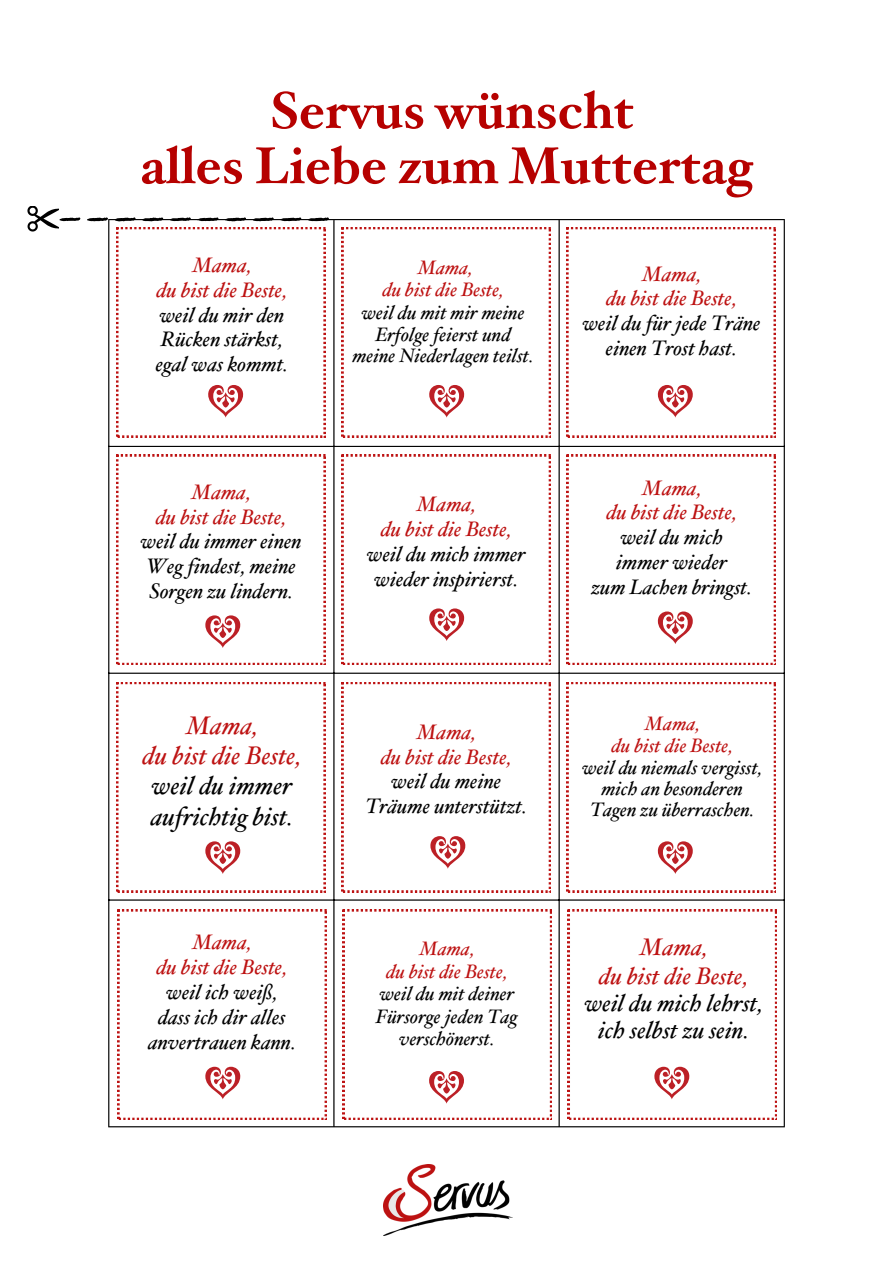
<style>
.page{position:relative;width:894px;height:1264px;background:#fff}
.page>*{position:absolute;margin:0;border:0;box-sizing:border-box;transform-origin:0 0}
.t1{font:700 51.75px/55.2px "Hoefler Txt";color:#b60100;text-align:center}
.t2{font:italic 25.5px/30.3px "Hoefler Txt";color:#000;text-align:center}
.t3{font:italic 24px/27px "Hoefler Txt";color:#000;text-align:center}
.t4{font:italic 24px "Hoefler Txt";color:#bd1212}
.t5{font:italic 21px/24.8px "Hoefler Txt";color:#000;text-align:center}
.t6{font:italic 21px "Hoefler Txt";color:#bd1212}
.t7{font:italic 19.5px/21.3px "Hoefler Txt";color:#000;text-align:center}
.t8{font:italic 19.5px/21.3px "Hoefler Txt";color:#bd1212;text-align:center}
.s1{color:#bd1212}
</style>
<div class="page">
<svg style="left:116px;top:454px;width:210px;height:211px"></svg>
<svg style="left:341px;top:454px;width:210px;height:211px"></svg>
<svg style="left:566px;top:454px;width:210px;height:211px"></svg>
<svg style="left:566px;top:227px;width:210px;height:211px"></svg>
<svg style="left:116px;top:227px;width:210px;height:211px"></svg>
<svg style="left:341px;top:227px;width:210px;height:211px"></svg>
<svg style="left:116px;top:682px;width:210px;height:211px"></svg>
<svg style="left:341px;top:682px;width:210px;height:211px"></svg>
<svg style="left:566px;top:682px;width:210px;height:211px"></svg>
<svg style="left:117px;top:909px;width:210px;height:211px"></svg>
<svg style="left:342px;top:909px;width:210px;height:211px"></svg>
<svg style="left:567px;top:909px;width:210px;height:211px"></svg>
<hr style="left:108px;top:220px;width:1px;height:906px;background:#000">
<hr style="left:333px;top:220px;width:1px;height:906px;background:#000">
<hr style="left:558px;top:220px;width:1px;height:906px;background:#000">
<hr style="left:783px;top:220px;width:1px;height:906px;background:#000">
<hr style="left:108px;top:219px;width:676px;height:1px;background:#000">
<hr style="left:108px;top:446px;width:676px;height:1px;background:#000">
<hr style="left:108px;top:672px;width:676px;height:1px;background:#000">
<hr style="left:108px;top:899px;width:676px;height:1px;background:#000">
<hr style="left:108px;top:1126px;width:676px;height:1px;background:#000">
<svg style="left:87px;top:217px;width:21px;height:4px"></svg>
<svg style="left:114px;top:217px;width:21px;height:4px"></svg>
<svg style="left:142px;top:217px;width:21px;height:4px"></svg>
<svg style="left:170px;top:217px;width:21px;height:4px"></svg>
<svg style="left:197px;top:217px;width:21px;height:4px"></svg>
<svg style="left:225px;top:217px;width:21px;height:4px"></svg>
<svg style="left:253px;top:217px;width:20px;height:4px"></svg>
<svg style="left:280px;top:217px;width:21px;height:4px"></svg>
<svg style="left:308px;top:217px;width:21px;height:4px"></svg>
<svg style="left:27px;top:206px;width:53px;height:25px"></svg>
<img style="left:383px;top:1164px;width:129px;height:71px">
<svg style="left:205px;top:615px;width:35px;height:33px"></svg>
<svg style="left:205px;top:841px;width:35px;height:33px"></svg>
<svg style="left:205px;top:1066px;width:35px;height:33px"></svg>
<svg style="left:208px;top:385px;width:35px;height:32px"></svg>
<svg style="left:429px;top:1070px;width:35px;height:33px"></svg>
<svg style="left:429px;top:385px;width:35px;height:32px"></svg>
<svg style="left:429px;top:608px;width:35px;height:33px"></svg>
<svg style="left:430px;top:836px;width:35px;height:32px"></svg>
<svg style="left:654px;top:1066px;width:35px;height:33px"></svg>
<svg style="left:657px;top:385px;width:35px;height:32px"></svg>
<svg style="left:657px;top:611px;width:35px;height:33px"></svg>
<svg style="left:657px;top:841px;width:35px;height:33px"></svg>
<h2 class="t1" style="left:140px;top:82px;width:614px">Servus wünscht<br>alles Liebe zum Muttertag</h2>
<p class="t5" style="left:156px;top:252px;width:134px"><span class="s1">Mama,<br>du bist die Beste, </span>weil du mir den<br>Rücken stärkst, egal was kommt.</p>
<p class="t5" style="left:140px;top:479px;width:162px"><span class="s1">Mama,<br>du bist die Beste, </span>weil du immer einen<br>Weg findest, meine<br>Sorgen zu lindern.</p>
<p class="t2" style="left:142px;top:709px;width:160px"><span class="s1">Mama,<br>du bist die Beste, </span>weil du immer aufrichtig bist.</p>
<p class="t5" style="left:148px;top:929px;width:149px"><span class="s1">Mama,<br>du bist die Beste, </span>weil ich weiß, dass ich dir alles anvertrauen kann.</p>
<p class="t8" style="left:382px;top:257px;width:123px">Mama,<br>du bist die Beste,</p>
<p class="t7" style="left:352px;top:302px;width:182px">weil du mit mir meine<br>Erfolge feierst und meine Niederlagen teilst.</p>
<p class="t6" style="left:416px;top:491px;width:61px">Mama,</p>
<p class="t6" style="left:381px;top:516px;width:132px">du bist die Beste,</p>
<p class="t5" style="left:367px;top:541px;width:160px">weil du mich immer wieder inspirierst.</p>
<p class="t6" style="left:416px;top:718px;width:61px">Mama,</p>
<p class="t6" style="left:381px;top:743px;width:132px">du bist die Beste,</p>
<p class="t5" style="left:365px;top:768px;width:163px">weil du meine<br>Träume unterstützt.</p>
<p class="t8" style="left:419px;top:937px;width:57px">Mama,</p>
<p class="t8" style="left:386px;top:960px;width:123px">du bist die Beste,</p>
<p class="t7" style="left:379px;top:982px;width:136px">weil du mit deiner</p>
<p class="t7" style="left:376px;top:1005px;width:143px">Fürsorge jeden Tag</p>
<p class="t7" style="left:399px;top:1027px;width:97px">verschönerst.</p>
<p class="t6" style="left:641px;top:260px;width:61px">Mama,</p>
<h2 class="t5" style="left:582px;top:285px;width:180px"><span class="s1">du bist die Beste,<br></span>weil du für jede Träne einen Trost hast.</h2>
<p class="t6" style="left:641px;top:474px;width:61px">Mama,</p>
<p class="t6" style="left:606px;top:499px;width:132px">du bist die Beste,</p>
<p class="t5" style="left:620px;top:524px;width:104px">weil du mich</p>
<p class="t5" style="left:591px;top:549px;width:162px">immer wieder<br>zum Lachen bringst.</p>
<p class="t8" style="left:644px;top:712px;width:57px">Mama,</p>
<p class="t7" style="left:582px;top:734px;width:181px"><span class="s1">du bist die Beste,<br></span>weil du niemals vergisst, mich an besonderen<br>Tagen zu überraschen.</p>
<p class="t4" style="left:639px;top:932px;width:70px">Mama,</p>
<h2 class="t3" style="left:584px;top:961px;width:180px"><span class="s1">du bist die Beste, </span>weil du mich lehrst, ich selbst zu sein.</h2>
</div>
